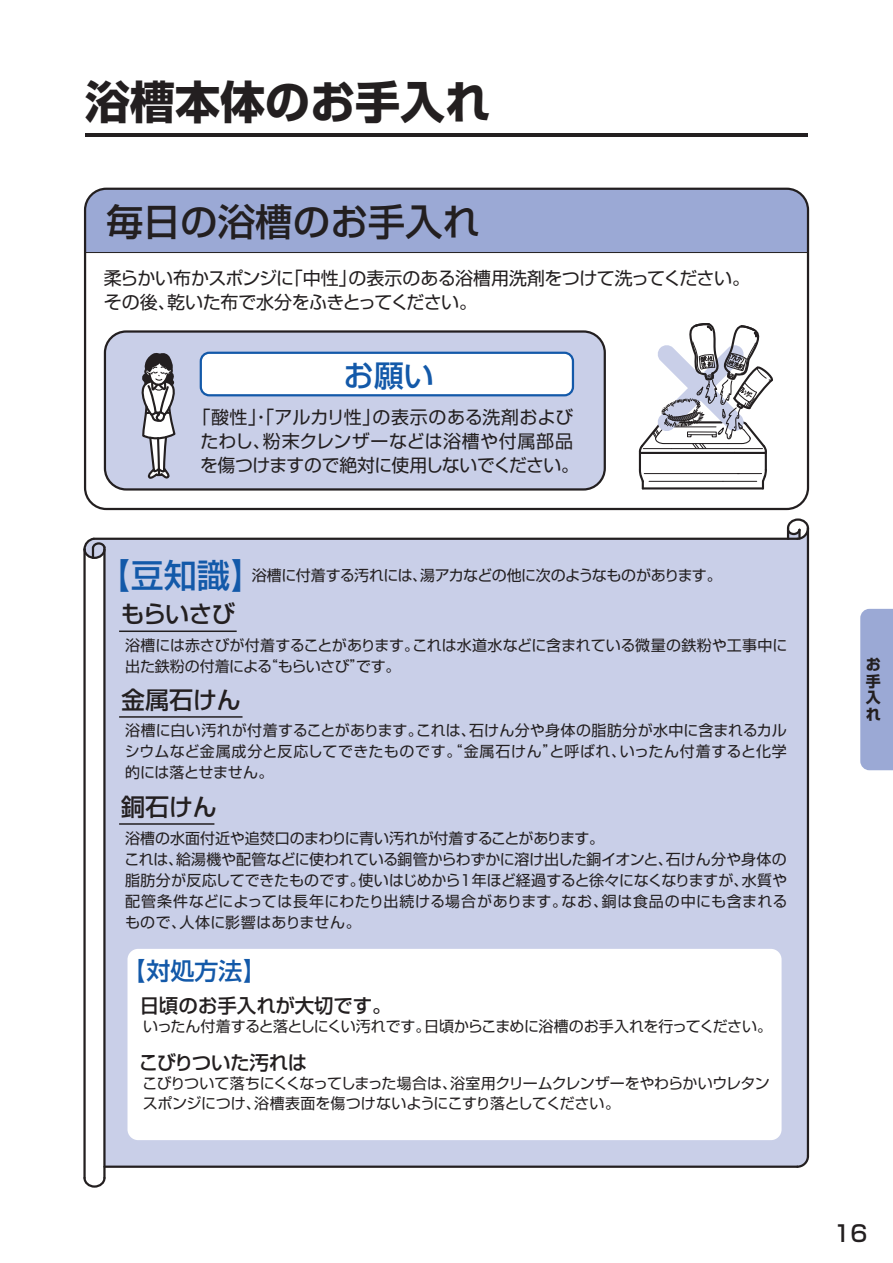
<style>
.page{position:relative;width:893px;height:1263px;background:#fff}
.page>*{position:absolute;margin:0;border:0;box-sizing:border-box;transform-origin:0 0}
.t1{font:700 45px "Shin Go Pro";color:#231f20}
.t2{font:500 37.5px "Shin Go Pro";color:#231f20}
.t3{font:500 33px "Shin Go Pro";color:#1359a9}
.t4{font:500 30px "Shin Go Pro";color:#1359a9}
.t5{font:500 24px "Shin Go Pro";letter-spacing:-.01em;color:#231f20}
.t6{font:500 24px "Shin Go Pro";color:#1359a9}
.t7{font:500 22.5px "Shin Go Pro";color:#231f20}
.t8{font:500 19.5px "Shin Go Pro";letter-spacing:-.015em;color:#231f20}
.t9{font:18px/24px "Shin Go Pro";letter-spacing:-.01em;color:#231f20;text-align:center}
.t10{font:18px/24px "Shin Go Pro";letter-spacing:-.03em;color:#231f20}
.t11{font:15px/21px "Shin Go Pro";letter-spacing:-.01em;color:#231f20}
.t12{font:15px/19.5px "Shin Go Pro";letter-spacing:-.03em;color:#231f20}
.t13{font:15px "Shin Go Pro";letter-spacing:-.035em;color:#231f20}
.t14{font:15px "Shin Go Pro";letter-spacing:-.04em;color:#231f20}
.t15{font:700 15px/16.5px "Shin Go Pro";color:#231f20;text-align:justify}
</style>
<div class="page">
<hr style="left:85px;top:134px;width:723px;height:2px;background:#231f20">
<div style="left:106px;top:537px;width:701px;height:628px;background:#c9cfe8"></div>
<svg style="left:795px;top:1154px;width:15px;height:14px"></svg>
<hr style="left:104px;top:1165px;width:693px;height:3px;background:#231f20">
<hr style="left:807px;top:528px;width:2px;height:628px;background:#231f20">
<hr style="left:94px;top:538px;width:703px;height:2px;background:#231f20">
<svg style="left:785px;top:518px;width:25px;height:23px"></svg>
<hr style="left:83px;top:549px;width:3px;height:629px;background:#231f20">
<hr style="left:103px;top:547px;width:3px;height:631px;background:#231f20">
<svg style="left:83px;top:1176px;width:23px;height:12px"></svg>
<svg style="left:83px;top:537px;width:24px;height:23px"></svg>
<div style="left:105px;top:331px;width:500px;height:158px;background:#c9cfe8;border-radius:21px"></div>
<div style="left:104px;top:330px;width:502px;height:161px;border:2px solid #231f20;border-radius:21px"></div>
<div style="left:201px;top:353px;width:372px;height:42px;background:#fff;border-radius:9px"></div>
<div style="left:200px;top:352px;width:374px;height:44px;border:2px solid #1359a9;border-radius:9px"></div>
<hr style="left:119px;top:630px;width:118px;height:2px;background:#231f20">
<hr style="left:119px;top:716px;width:124px;height:2px;background:#231f20">
<hr style="left:119px;top:823px;width:95px;height:2px;background:#231f20">
<svg style="left:141px;top:353px;width:35px;height:126px"></svg>
<div style="left:87px;top:189px;width:719px;height:63px;background:#9ba9d5"></div>
<div style="left:84px;top:188px;width:725px;height:322px;border:2px solid #231f20;border-radius:21px"></div>
<hr style="left:85px;top:252px;width:723px;height:1px;background:#231f20">
<div style="left:128px;top:949px;width:654px;height:191px;background:#fff;border-radius:11px"></div>
<hr style="left:643px;top:487px;width:120px;height:2px;background:#231f20">
<svg style="left:638px;top:323px;width:135px;height:165px"></svg>
<div style="left:860px;top:609px;width:33px;height:161px;background:#9ba9d5"></div>
<h1 class="t1" style="left:85px;top:66px;width:407px">浴槽本体のお手入れ</h1>
<h2 class="t2" style="left:106px;top:190px;width:375px">毎日の浴槽のお手入れ</h2>
<p class="t10" style="left:104px;top:264px;width:648px">柔らかい布かスポンジに「中性」の表示のある浴槽用洗剤をつけて洗ってください。その後、乾いた布で水分をふきとってください。</p>
<h3 class="t4" style="left:344px;top:351px;width:91px">お願い</h3>
<p class="t9" style="left:192px;top:403px;width:388px">「酸性」・「アルカリ性」の表示のある洗剤およびたわし、粉末クレンザーなどは浴槽や付属部品を傷つけますので絶対に使用しないでください。</p>
<h3 class="t3" style="left:97px;top:548px;width:168px">【豆知識】</h3>
<h3 class="t5" style="left:121px;top:595px;width:116px">もらいさび</h3>
<p class="t14" style="left:252px;top:563px;width:471px">浴槽に付着する汚れには、湯アカなどの他に次のようなものがあります。</p>
<p class="t11" style="left:125px;top:633px;width:664px">浴槽には赤さびが付着することがあります。これは水道水などに含まれている微量の鉄粉や工事中に出た鉄粉の付着による“もらいさび”です。</p>
<h3 class="t5" style="left:121px;top:680px;width:121px">金属石けん</h3>
<p class="t11" style="left:125px;top:718px;width:663px;text-align:justify">浴槽に白い汚れが付着することがあります。これは、石けん分や身体の脂肪分が水中に含まれるカルシウムなど金属成分と反応してできたものです。“金属石けん”と呼ばれ、いったん付着すると化学的には落とせません。</p>
<h3 class="t5" style="left:121px;top:787px;width:97px">銅石けん</h3>
<p class="t11" style="left:125px;top:826px;width:664px">浴槽の水面付近や追焚口のまわりに青い汚れが付着することがあります。<br>これは、給湯機や配管などに使われている銅管からわずかに溶け出した銅イオンと、石けん分や身体の脂肪分が反応してできたものです。使いはじめから１年ほど経過すると徐々になくなりますが、水質や配管条件などによっては長年にわたり出続ける場合があります。なお、銅は食品の中にも含まれるもので、人体に影響はありません。</p>
<h3 class="t6" style="left:122px;top:951px;width:146px">【対処方法】</h3>
<h3 class="t8" style="left:140px;top:990px;width:253px">日頃のお手入れが大切です。</h3>
<p class="t13" style="left:143px;top:1014px;width:630px">いったん付着すると落としにくい汚れです。日頃からこまめに浴槽のお手入れを行ってください。</p>
<h3 class="t8" style="left:139px;top:1047px;width:170px">こびりついた汚れは</h3>
<p class="t12" style="left:143px;top:1072px;width:629px">こびりついて落ちにくくなってしまった場合は、浴室用クリームクレンザーをやわらかいウレタンスポンジにつけ、浴槽表面を傷つけないようにこすり落としてください。</p>
<p class="t15" style="left:866px;top:655px;width:16px">お手入れ</p>
<h3 class="t7" style="left:833px;top:1215px;width:36px">16</h3>
</div>
